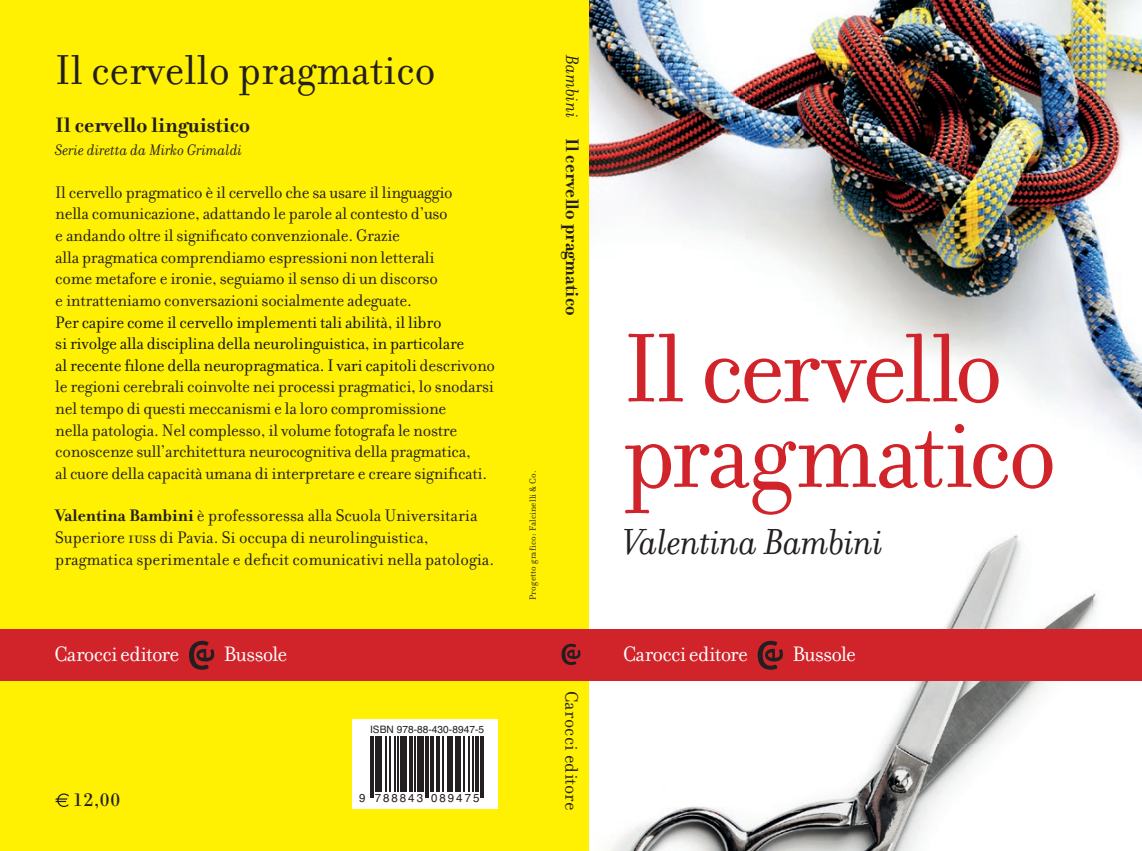
<style>
.page{position:relative;width:1142px;height:851px;background:#fff}
.page>*{position:absolute;margin:0;border:0;box-sizing:border-box;transform-origin:0 0}
.t1{font:105px/85.5px "Filosofia";letter-spacing:-.035em;color:#d1232a}
.t2{font:45px "Filosofia";color:#231f20}
.t3{font:italic 39px "Filosofia";letter-spacing:-.015em;color:#231f20}
.t4{font:22.5px "Filosofia";letter-spacing:-.03em;color:#fff}
.t5{font:700 22.5px "Filosofia";color:#231f20}
.t6{font:700 19.5px "Filosofia";letter-spacing:.01em;color:#231f20}
.t7{font:19.5px "Filosofia";letter-spacing:.015em;color:#231f20}
.t8{font:19.5px "Filosofia Unicase";color:#231f20}
.t9{font:18px/21.6px "Filosofia";letter-spacing:-.015em;color:#231f20}
.t10{font:italic 16.5px "Filosofia";color:#231f20}
.t11{font:11.55px "Helvetica";letter-spacing:.17em;color:#231f20}
.t12{font:10.2px "Helvetica";color:#231f20}
.t13{font:9.75px "Filosofia";letter-spacing:.02em;color:#231f20}
.s1{color:#101216}
.s2{font-weight:700}
.s3{font-family:"Filosofia Small Caps"}
.s4{font-weight:400;font-style:italic}
</style>
<div class="page">
<div style="left:0;top:0;width:744px;height:850px;background:#fff101"></div>
<div style="left:352px;top:718px;width:145px;height:90px;background:#fff"></div>
<svg style="left:371px;top:736px;width:112px;height:62px"></svg>
<hr style="left:370px;top:736px;width:1px;height:62px;background:#231f20">
<hr style="left:372px;top:736px;width:2px;height:62px;background:#231f20">
<hr style="left:375px;top:736px;width:3px;height:56px;background:#231f20">
<hr style="left:379px;top:736px;width:3px;height:56px;background:#231f20">
<hr style="left:386px;top:736px;width:1px;height:56px;background:#231f20">
<hr style="left:389px;top:736px;width:1px;height:56px;background:#231f20">
<hr style="left:394px;top:736px;width:1px;height:56px;background:#231f20">
<hr style="left:398px;top:736px;width:1px;height:56px;background:#231f20">
<hr style="left:400px;top:736px;width:2px;height:56px;background:#231f20">
<hr style="left:403px;top:736px;width:4px;height:56px;background:#231f20">
<hr style="left:410px;top:736px;width:3px;height:56px;background:#231f20">
<hr style="left:414px;top:736px;width:2px;height:56px;background:#231f20">
<div style="left:417px;top:736px;width:5px;height:56px;background:#231f20"></div>
<hr style="left:423px;top:736px;width:1px;height:56px;background:#231f20">
<hr style="left:425px;top:736px;width:1px;height:62px;background:#231f20">
<hr style="left:428px;top:736px;width:1px;height:62px;background:#231f20">
<hr style="left:430px;top:736px;width:4px;height:56px;background:#231f20">
<hr style="left:436px;top:736px;width:1px;height:56px;background:#231f20">
<hr style="left:438px;top:736px;width:1px;height:56px;background:#231f20">
<hr style="left:442px;top:736px;width:1px;height:56px;background:#231f20">
<hr style="left:447px;top:736px;width:3px;height:56px;background:#231f20">
<hr style="left:452px;top:736px;width:1px;height:56px;background:#231f20">
<hr style="left:455px;top:736px;width:1px;height:56px;background:#231f20">
<hr style="left:458px;top:736px;width:3px;height:56px;background:#231f20">
<hr style="left:464px;top:736px;width:1px;height:56px;background:#231f20">
<hr style="left:468px;top:736px;width:1px;height:56px;background:#231f20">
<hr style="left:472px;top:736px;width:1px;height:56px;background:#231f20">
<hr style="left:476px;top:736px;width:3px;height:56px;background:#231f20">
<hr style="left:480px;top:736px;width:2px;height:62px;background:#231f20">
<hr style="left:483px;top:736px;width:1px;height:62px;background:#231f20">
<img style="left:589px;top:0;width:553px;height:850px">
<div style="left:0;top:629px;width:744px;height:51px;background:#d1232a"></div>
<svg style="left:189px;top:640px;width:25px;height:29px"></svg>
<div style="left:589px;top:629px;width:553px;height:51px;background:#d1232a"></div>
<svg style="left:757px;top:640px;width:26px;height:29px"></svg>
<svg style="left:55px;top:793px;width:14px;height:13px"></svg>
<svg style="left:561px;top:643px;width:19px;height:22px"></svg>
<h2 class="t2" style="left:55px;top:45px;width:382px">Il cervello pragmatico</h2>
<p class="t5" style="left:55px;top:112px;width:196px">Il cervello linguistico</p>
<p class="t10" style="left:55px;top:141px;width:189px">Serie d iretta da Mirko Grimaldi</p>
<p class="t9" style="left:55px;top:182px;width:399px">Il cervello pragmatico è il cervello che sa usare il linguaggio nella comunicazione, adattando le parole al contesto d’uso e andando oltre il significato convenzionale. Grazie<br>alla pragmatica comprendiamo espressioni non letterali come metafore e ironie, seguiamo il senso di un discorso<br>e intratteniamo conversazioni socialmente adeguate.</p>
<p class="t9" style="left:55px;top:311px;width:441px"><span class="s1">Per capire come il cervello implementi tali abilità, il libro<br>si rivolge alla disciplina della neurolinguistica, in particolare<br>al recente filone della neuropragmatica. I vari capitoli</span> descrivono le regioni cerebrali coinvolte nei processi pragmatici, lo snodarsi nel tempo di questi meccanismi e la loro compromissione<br>nella patologia. Nel complesso, il volume fotografa le nostre conoscenze sull’architettura neurocognitiva della pragmatica,<br>al cuore della capacità umana di interpretare e creare significati.</p>
<p class="t9" style="left:55px;top:505px;width:440px"><span class="s2">Valentina Bambini</span> è professoressa alla Scuola Universitaria<br>Superiore <span class="s3">iuss</span> di Pavia. Si occupa di neurolinguistica, pragmatica sperimentale e deficit comunicativi nella patologia.</p>
<p class="t6" style="left:584px;top:55px;width:261px;rotate:90deg"><span class="s4">Bambini</span> Il cervello pragmatico</p>
<p class="t13" style="left:527px;top:600px;width:131px;rotate:-90deg">Progetto grafico: Falcinelli &amp; Co.</p>
<h1 class="t1" style="left:623px;top:327px;width:436px">Il cervello pragmatico</h1>
<h3 class="t3" style="left:623px;top:520px;width:262px">Valentina Bambini</h3>
<p class="t4" style="left:54px;top:641px;width:126px">Carocci editore</p>
<p class="t4" style="left:224px;top:641px;width:65px">Bussole</p>
<p class="t4" style="left:623px;top:641px;width:126px">Carocci editore</p>
<p class="t4" style="left:792px;top:641px;width:65px">Bussole</p>
<p class="t8" style="left:73px;top:788px;width:49px">12,00</p>
<p class="t12" style="left:370px;top:721px;width:116px">ISBN 978-88-430-8947-5</p>
<p class="t11" style="left:359px;top:788px;width:122px">9 788843 089475</p>
<p class="t7" style="left:582px;top:690px;width:121px;rotate:90deg">Carocci editore</p>
</div>
